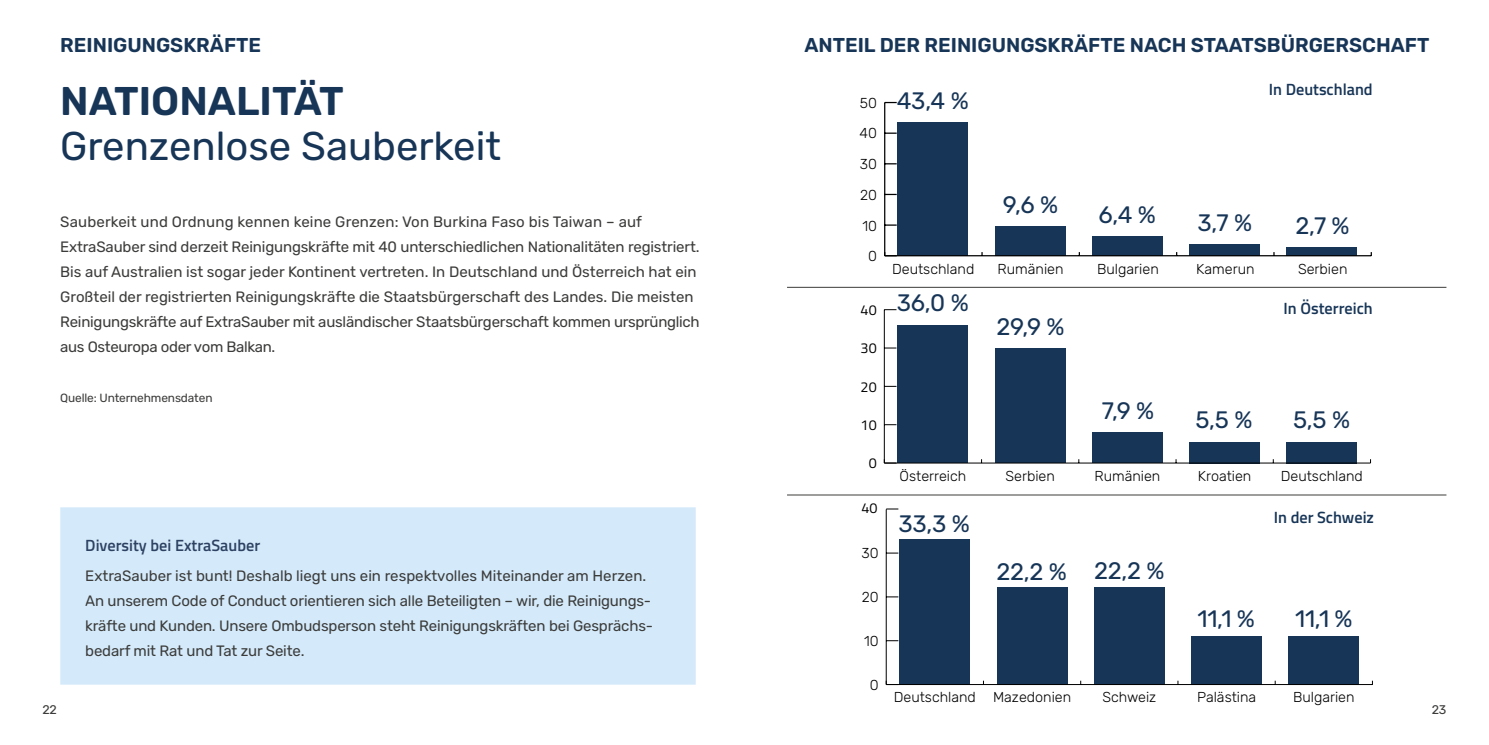
<style>
.page{position:relative;width:1489px;height:745px;background:#fff}
.page>*{position:absolute;margin:0;border:0;box-sizing:border-box;transform-origin:0 0}
.t1{font:40px "Rubik";color:#173557}
.t2{font:600 40px "Rubik";color:#173557}
.t3{font:23.75px "Rubik";letter-spacing:-.01em;color:#173557}
.t4{font:600 20px "Rubik";color:#173557}
.t5{font:600 16.25px "Titillium Web";color:#173557}
.t6{font:600 16.25px "Titillium Web";color:#2d4162}
.t7{font:15px/25px "Rubik";letter-spacing:-.01em;color:#3c3c3b}
.t8{font:300 14.38px "Rubik";color:#000}
.t9{font:14.38px "Titillium Web";color:#000}
.t10{font:12.5px "Rubik";color:#3c3c3b}
.t11{font:11.88px "Rubik";letter-spacing:-.01em;color:#3c3c3b}
</style>
<div class="page">
<div style="left:897px;top:325px;width:70px;height:137px;background:#173557"></div>
<div style="left:995px;top:348px;width:70px;height:114px;background:#173557"></div>
<div style="left:1092px;top:432px;width:70px;height:30px;background:#173557"></div>
<div style="left:1189px;top:441px;width:70px;height:21px;background:#173557"></div>
<div style="left:1286px;top:441px;width:70px;height:21px;background:#173557"></div>
<div style="left:897px;top:122px;width:70px;height:134px;background:#173557"></div>
<div style="left:995px;top:226px;width:70px;height:30px;background:#173557"></div>
<div style="left:1092px;top:236px;width:70px;height:20px;background:#173557"></div>
<div style="left:1189px;top:244px;width:70px;height:12px;background:#173557"></div>
<div style="left:1286px;top:247px;width:70px;height:9px;background:#173557"></div>
<hr style="left:884px;top:462px;width:486px;height:1px;background:#000">
<hr style="left:883px;top:309px;width:1px;height:153px;background:#000">
<svg style="left:883px;top:459px;width:13px;height:4px"></svg>
<svg style="left:884px;top:424px;width:12px;height:1px"></svg>
<svg style="left:884px;top:385px;width:12px;height:1px"></svg>
<svg style="left:884px;top:347px;width:12px;height:1px"></svg>
<svg style="left:884px;top:309px;width:12px;height:1px"></svg>
<div style="left:73px;top:519px;width:610px;height:152px;background:#d4eafa"></div>
<div style="left:60px;top:507px;width:635px;height:177px;border:25px solid #d4eafa"></div>
<hr style="left:787px;top:287px;width:659px;height:1px;background:#3c3c3b">
<hr style="left:787px;top:494px;width:659px;height:1px;background:#3c3c3b">
<hr style="left:884px;top:255px;width:487px;height:1px;background:#000">
<hr style="left:884px;top:102px;width:1px;height:153px;background:#000">
<svg style="left:885px;top:132px;width:11px;height:2px"></svg>
<svg style="left:884px;top:102px;width:12px;height:1px"></svg>
<div style="left:899px;top:538px;width:70px;height:146px;background:#173557"></div>
<div style="left:997px;top:587px;width:70px;height:97px;background:#173557"></div>
<div style="left:1094px;top:587px;width:70px;height:97px;background:#173557"></div>
<div style="left:1191px;top:635px;width:70px;height:49px;background:#173557"></div>
<div style="left:1288px;top:635px;width:70px;height:49px;background:#173557"></div>
<hr style="left:886px;top:683px;width:486px;height:1px;background:#000">
<hr style="left:885px;top:509px;width:1px;height:175px;background:#000">
<svg style="left:885px;top:680px;width:13px;height:4px"></svg>
<svg style="left:886px;top:640px;width:12px;height:1px"></svg>
<svg style="left:886px;top:596px;width:12px;height:1px"></svg>
<svg style="left:886px;top:552px;width:12px;height:1px"></svg>
<svg style="left:886px;top:508px;width:12px;height:1px"></svg>
<h3 class="t4" style="left:60px;top:31px;width:202px">REINIGUNGSKRÄFTE</h3>
<h1 class="t2" style="left:60px;top:71px;width:285px">NATIONALITÄT</h1>
<h1 class="t1" style="left:60px;top:117px;width:442px">Grenzenlose Sauberkeit</h1>
<p class="t7" style="left:60px;top:210px;width:641px">Sauberkeit und Ordnung kennen keine Grenzen: Von Burkina Faso bis Taiwan – auf ExtraSauber sind derzeit Reinigungskräfte mit 40 unterschiedlichen Nationalitäten registriert.<br>Bis auf Australien ist sogar jeder Kontinent vertreten. In Deutschland und Österreich hat ein Großteil der registrierten Reinigungskräfte die Staatsbürgerschaft des Landes. Die meisten Reinigungskräfte auf ExtraSauber mit ausländischer Staatsbürgerschaft kommen ursprünglich aus Osteuropa oder vom Balkan.</p>
<p class="t11" style="left:60px;top:389px;width:154px">Quelle: Unternehmensdaten</p>
<p class="t6" style="left:85px;top:532px;width:176px">Diversity bei ExtraSauber</p>
<p class="t7" style="left:85px;top:563px;width:569px">ExtraSauber ist bunt! Deshalb liegt uns ein respektvolles Miteinander am Herzen.<br>An unserem Code of Conduct orientieren sich alle Beteiligten – wir, die Reinigungs&shy;kräfte und Kunden. Unsere Ombudsperson steht Reinigungskräften bei Gesprächs&shy;bedarf mit Rat und Tat zur Seite.</p>
<h3 class="t4" style="left:804px;top:31px;width:626px">ANTEIL DER REINIGUNGSKRÄFTE NACH STAATSBÜRGERSCHAFT</h3>
<p class="t8" style="left:859px;top:92px;width:19px">50</p>
<p class="t8" style="left:859px;top:123px;width:19px">40</p>
<p class="t8" style="left:859px;top:154px;width:19px">30</p>
<p class="t8" style="left:860px;top:184px;width:18px">20</p>
<p class="t8" style="left:862px;top:215px;width:16px">10</p>
<p class="t8" style="left:868px;top:246px;width:10px">0</p>
<p class="t9" style="left:860px;top:299px;width:18px">40</p>
<p class="t9" style="left:860px;top:337px;width:18px">30</p>
<p class="t9" style="left:860px;top:376px;width:18px">20</p>
<p class="t9" style="left:860px;top:414px;width:18px">10</p>
<p class="t9" style="left:868px;top:452px;width:10px">0</p>
<p class="t9" style="left:861px;top:497px;width:18px">40</p>
<p class="t8" style="left:861px;top:542px;width:19px">30</p>
<p class="t8" style="left:861px;top:586px;width:18px">20</p>
<p class="t8" style="left:864px;top:630px;width:16px">10</p>
<h2 class="t3" style="left:896px;top:83px;width:74px">43,4 %</h2>
<h2 class="t3" style="left:1002px;top:187px;width:57px">9,6 %</h2>
<p class="t5" style="left:1268px;top:77px;width:105px">In Deutschland</p>
<h2 class="t3" style="left:1098px;top:197px;width:59px">6,4 %</h2>
<h2 class="t3" style="left:1197px;top:205px;width:56px">3,7 %</h2>
<h2 class="t3" style="left:1295px;top:208px;width:56px">2,7 %</h2>
<p class="t8" style="left:892px;top:258px;width:84px">Deutschland</p>
<p class="t8" style="left:997px;top:258px;width:67px">Rumänien</p>
<p class="t8" style="left:1097px;top:258px;width:63px">Bulgarien</p>
<p class="t8" style="left:1196px;top:258px;width:60px">Kamerun</p>
<p class="t8" style="left:1297px;top:258px;width:51px">Serbien</p>
<h2 class="t3" style="left:896px;top:285px;width:73px">36,0 %</h2>
<h2 class="t3" style="left:996px;top:309px;width:70px">29,9 %</h2>
<p class="t5" style="left:1283px;top:296px;width:91px">In Österreich</p>
<h2 class="t3" style="left:1101px;top:393px;width:54px">7,9 %</h2>
<h2 class="t3" style="left:1195px;top:402px;width:58px">5,5 %</h2>
<h2 class="t3" style="left:1293px;top:402px;width:58px">5,5 %</h2>
<p class="t8" style="left:899px;top:465px;width:68px">Österreich</p>
<p class="t8" style="left:1005px;top:465px;width:51px">Serbien</p>
<p class="t8" style="left:1094px;top:465px;width:67px">Rumänien</p>
<p class="t8" style="left:1197px;top:465px;width:55px">Kroatien</p>
<p class="t8" style="left:1280px;top:465px;width:84px">Deutschland</p>
<h2 class="t3" style="left:898px;top:505px;width:73px">33,3 %</h2>
<h2 class="t3" style="left:996px;top:553px;width:170px">22,2 % 22,2 %</h2>
<p class="t5" style="left:1273px;top:505px;width:102px">In der Schweiz</p>
<h2 class="t3" style="left:1197px;top:601px;width:59px">11,1 %</h2>
<h2 class="t3" style="left:1294px;top:601px;width:59px">11,1 %</h2>
<p class="t8" style="left:869px;top:674px;width:10px">0</p>
<p class="t8" style="left:893px;top:686px;width:179px">Deutschland Mazedonien</p>
<p class="t8" style="left:1102px;top:686px;width:55px">Schweiz</p>
<p class="t8" style="left:1196px;top:686px;width:61px">Palästina</p>
<p class="t8" style="left:1292px;top:686px;width:63px">Bulgarien</p>
<p class="t10" style="left:42px;top:700px;width:16px">22</p>
<p class="t10" style="left:1431px;top:700px;width:16px">23</p>
</div>
